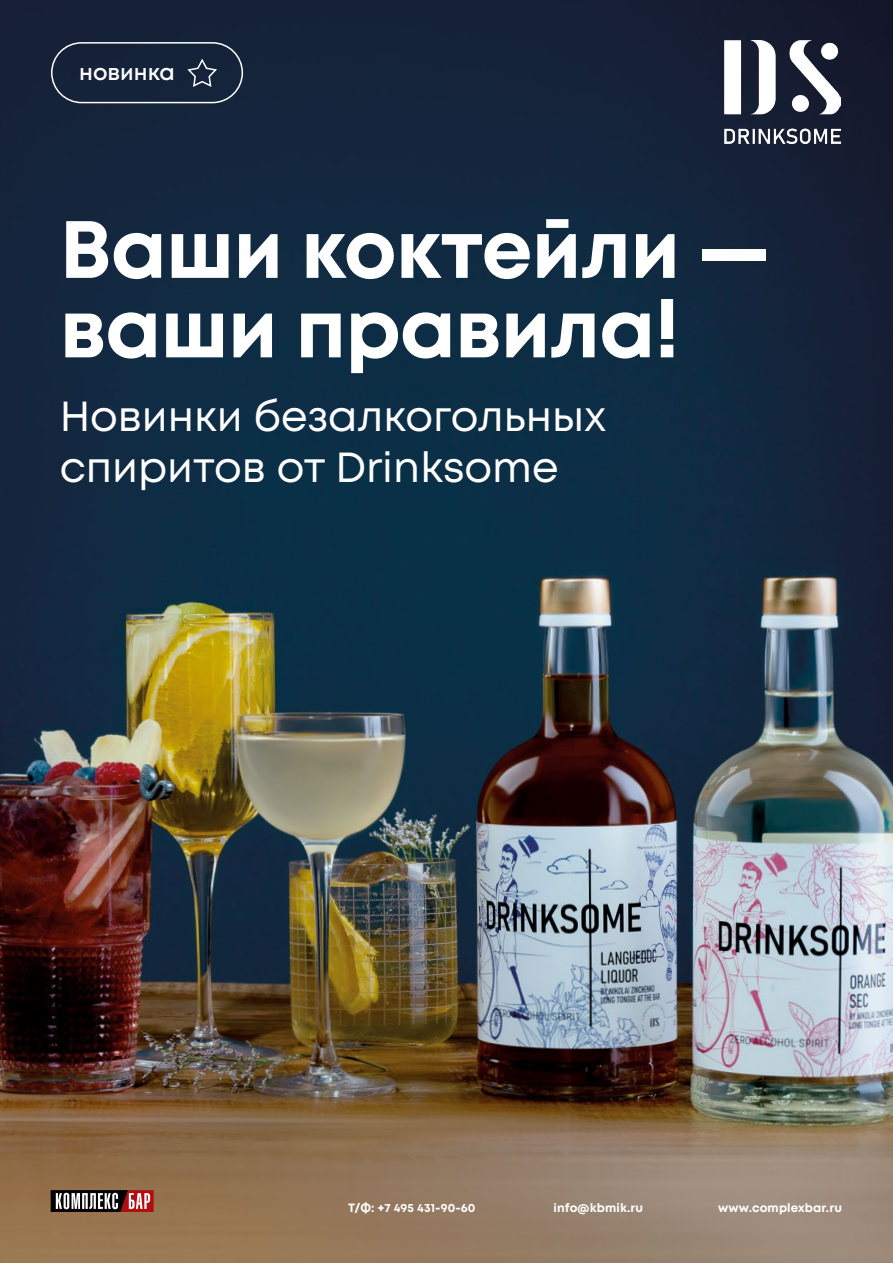
<style>
.page{position:relative;width:893px;height:1263px;background:#fff}
.page>*{position:absolute;margin:0;border:0;box-sizing:border-box;transform-origin:0 0}
.t1{font:700 81px/79.5px "Mont";letter-spacing:-.01em;color:#fff}
.t2{font:42px/51px "Mont";color:#fff}
.t3{font:600 22.05px "Mont";color:#fff}
.t4{font:700 12px "Mont";letter-spacing:.01em;color:#fff}
</style>
<div class="page">
<img style="left:0;top:0;width:893px;height:1263px">
<div style="left:51px;top:42px;width:192px;height:61px;border:2px solid #fff;border-radius:30px"></div>
<svg style="left:51px;top:1190px;width:103px;height:22px"></svg>
<svg style="left:186px;top:58px;width:33px;height:30px"></svg>
<img style="left:725px;top:41px;width:115px;height:103px">
<h3 class="t3" style="left:79px;top:58px;width:97px">новинка</h3>
<h1 class="t1" style="left:60px;top:210px;width:713px">Ваши коктейли — ваши правила!</h1>
<h2 class="t2" style="left:60px;top:391px;width:548px">Новинки безалкогольных спиритов от Drinksome</h2>
<p class="t4" style="left:348px;top:1200px;width:129px">Т/Ф: +7 495 431-90-60</p>
<p class="t4" style="left:553px;top:1200px;width:91px">info@kbmik.ru</p>
<p class="t4" style="left:718px;top:1200px;width:125px">www.complexbar.ru</p>
</div>
